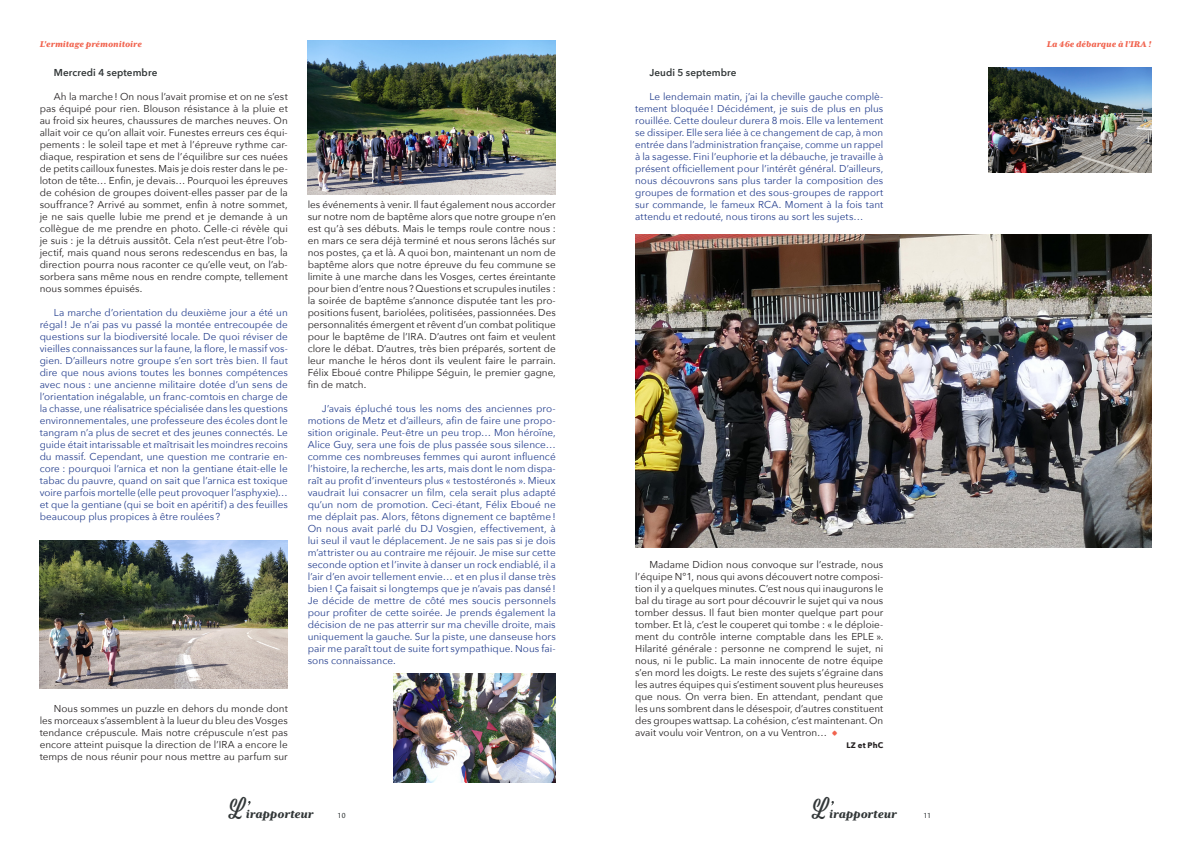
<style>
.page{position:relative;width:1191px;height:842px;background:#fff}
.page>*{position:absolute;margin:0;border:0;box-sizing:border-box;transform-origin:0 0}
.t1{font:italic 800 12.9px "Mrs Eaves XL Serif OT";letter-spacing:.005em;color:#323738}
.corps_de_texte{font:10px/12px "Avenir Next";color:#231f20;text-align:justify}
.corps_de_texte-2{font:10px/12px "Avenir Next";letter-spacing:.005em;color:#253f8e;text-align:justify}
.corps_de_texte-3{font:600 10px "Avenir Next";letter-spacing:.01em;color:#323738}
.TM_-_En-tête{font:italic 800 9.6px "Mrs Eaves XL Serif OT";letter-spacing:.01em;color:#f1634e}
.corps_de_texte-4{font:700 8px "Avenir Next";letter-spacing:.02em;color:#231f20}
.t2{font:7.4px "Le Monde Sans Pro";color:#323738}
.s1{font-family:"Le Monde Livre Cla Pro";font-weight:700;font-size:10.5px;color:#f1634e}
</style>
<div class="page">
<img style="left:635px;top:235px;width:516px;height:312px">
<img style="left:393px;top:674px;width:163px;height:108px">
<img style="left:308px;top:40px;width:248px;height:154px">
<img style="left:40px;top:541px;width:248px;height:147px">
<img style="left:988px;top:67px;width:163px;height:106px">
<p class="TM_-_En-tête" style="left:40px;top:40px;width:104px">L'ermitage prémonitoire</p>
<p class="corps_de_texte-3" style="left:54px;top:64px;width:105px">Mercredi 4 septembre</p>
<p class="corps_de_texte" style="left:40px;top:90px;width:250px;text-indent:14px">Ah la marche! On nous l’avait promise et on ne s’est pas équipé pour rien. Blouson résistance à la pluie et au froid six heures, chaussures de marches neuves. On allait voir ce qu’on allait voir. Funestes erreurs ces équi&shy;pements : le soleil tape et met à l’épreuve rythme car&shy;diaque, respiration et sens de l’équilibre sur ces nuées de petits cailloux funestes. Mais je dois rester dans le pe&shy;loton de tête… Enfin, je devais… Pourquoi les épreuves de cohésion de groupes doivent-elles passer par de la souffrance? Arrivé au sommet, enfin à notre sommet, je ne sais quelle lubie me prend et je demande à un collègue de me prendre en photo. Celle-ci révèle qui je suis : je la détruis aussitôt. Cela n’est peut-être l’ob&shy;jectif, mais quand nous serons redescendus en bas, la direction pourra nous raconter ce qu’elle veut, on l’ab&shy;sorbera sans même nous en rendre compte, tellement nous sommes épuisés.</p>
<p class="corps_de_texte-2" style="left:40px;top:306px;width:250px;text-indent:14px">La marche d’orientation du deuxième jour a été un régal! Je n’ai pas vu passé la montée entrecoupée de questions sur la biodiversité locale. De quoi réviser de vieilles connaissances sur la faune, la flore, le massif vos&shy;gien. D’ailleurs notre groupe s’en sort très bien. Il faut dire que nous avions toutes les bonnes compétences avec nous : une ancienne militaire dotée d’un sens de l’orientation inégalable, un franc-comtois en charge de la chasse, une réalisatrice spécialisée dans les questions environnementales, une professeure des écoles dont le tangram n’a plus de secret et des jeunes connectés. Le guide était intarissable et maîtrisait les moindres recoins du massif. Cependant, une question me contrarie en&shy;core : pourquoi l’arnica et non la gentiane était-elle le tabac du pauvre, quand on sait que l’arnica est toxique voire parfois mortelle (elle peut provoquer l’asphyxie)… et que la gentiane (qui se boit en apéritif) a des feuilles beaucoup plus propices à être roulées ?</p>
<p class="corps_de_texte" style="left:40px;top:702px;width:250px;text-indent:14px">Nous sommes un puzzle en dehors du monde dont les morceaux s’assemblent à la lueur du bleu des Vosges tendance crépuscule. Mais notre crépuscule n’est pas encore atteint puisque la direction de l’IRA a encore le temps de nous réunir pour nous mettre au parfum sur</p>
<p class="corps_de_texte" style="left:308px;top:198px;width:250px">les événements à venir. Il faut également nous accorder sur notre nom de baptême alors que notre groupe n’en est qu’à ses débuts. Mais le temps roule contre nous : en mars ce sera déjà terminé et nous serons lâchés sur nos postes, ça et là. A quoi bon, maintenant un nom de baptême alors que notre épreuve du feu commune se limite à une marche dans les Vosges, certes éreintante pour bien d’entre nous ? Questions et scrupules inutiles : la soirée de baptême s’annonce disputée tant les pro&shy;positions fusent, bariolées, politisées, passionnées. Des personnalités émergent et rêvent d’un combat politique pour le baptême de l’IRA. D’autres ont faim et veulent clore le débat. D’autres, très bien préparés, sortent de leur manche le héros dont ils veulent faire le parrain.<br>Félix Eboué contre Philippe Séguin, le premier gagne, fin de match.</p>
<p class="corps_de_texte-2" style="left:308px;top:402px;width:250px;text-indent:14px">J’avais épluché tous les noms des anciennes pro&shy;motions de Metz et d’ailleurs, afin de faire une propo&shy;sition originale. Peut-être un peu trop… Mon héroïne, Alice Guy, sera une fois de plus passée sous silence… comme ces nombreuses femmes qui auront influencé l’histoire, la recherche, les arts, mais dont le nom dispa&shy;raît au profit d’inventeurs plus « testostéronés ». Mieux vaudrait lui consacrer un film, cela serait plus adapté qu’un nom de promotion. Ceci-étant, Félix Eboué ne me déplait pas. Alors, fêtons dignement ce baptême!<br>On nous avait parlé du DJ Vosgien, effectivement, à lui seul il vaut le déplacement. Je ne sais pas si je dois m’attrister ou au contraire me réjouir. Je mise sur cette seconde option et l’invite à danser un rock endiablé, il a l’air d’en avoir tellement envie… et en plus il danse très bien! Ça faisait si longtemps que je n’avais pas dansé!<br>Je décide de mettre de côté mes soucis personnels pour profiter de cette soirée. Je prends également la décision de ne pas atterrir sur ma cheville droite, mais uniquement la gauche. Sur la piste, une danseuse hors pair me paraît tout de suite fort sympathique. Nous fai&shy;sons connaissance.</p>
<p class="corps_de_texte-3" style="left:649px;top:64px;width:89px">Jeudi 5 septembre</p>
<p class="corps_de_texte-2" style="left:635px;top:90px;width:250px;text-indent:14px">Le lendemain matin, j’ai la cheville gauche complè&shy;tement bloquée! Décidément, je suis de plus en plus rouillée. Cette douleur durera 8 mois. Elle va lentement se dissiper. Elle sera liée à ce changement de cap, à mon entrée dans l’administration française, comme un rappel à la sagesse. Fini l’euphorie et la débauche, je travaille à présent officiellement pour l’intérêt général. D’ailleurs, nous découvrons sans plus tarder la composition des groupes de formation et des sous-groupes de rapport sur commande, le fameux RCA. Moment à la fois tant attendu et redouté, nous tirons au sort les sujets…</p>
<p class="corps_de_texte" style="left:635px;top:558px;width:250px;text-indent:14px">Madame Didion nous convoque sur l’estrade, nous l’équipe N°1, nous qui avons découvert notre composi&shy;tion il y a quelques minutes. C’est nous qui inaugurons le bal du tirage au sort pour découvrir le sujet qui va nous tomber dessus. Il faut bien monter quelque part pour tomber. Et là, c’est le couperet qui tombe : « le déploie&shy;ment du contrôle interne comptable dans les EPLE ».<br>Hilarité générale : personne ne comprend le sujet, ni nous, ni le public. La main innocente de notre équipe s’en mord les doigts. Le reste des sujets s’égraine dans les autres équipes qui s’estiment souvent plus heureuses que nous. On verra bien. En attendant, pendant que les uns sombrent dans le désespoir, d’autres constituent des groupes wattsap. La cohésion, c’est maintenant. On avait voulu voir Ventron, on a vu Ventron… <span class="s1">;</span></p>
<p class="corps_de_texte-4" style="left:846px;top:738px;width:38px">LZ et PhC</p>
<p class="t1" style="left:229px;top:808px;width:86px"><sup>L</sup>irapporteur</p>
<p class="t1" style="left:812px;top:808px;width:86px"><sup>L</sup>irapporteur</p>
<p class="t2" style="left:338px;top:810px;width:9px">10</p>
<p class="t2" style="left:924px;top:810px;width:9px">11</p>
<p class="TM_-_En-tête" style="left:1046px;top:40px;width:106px">La 46e débarque à l’IRA !</p>
</div>
